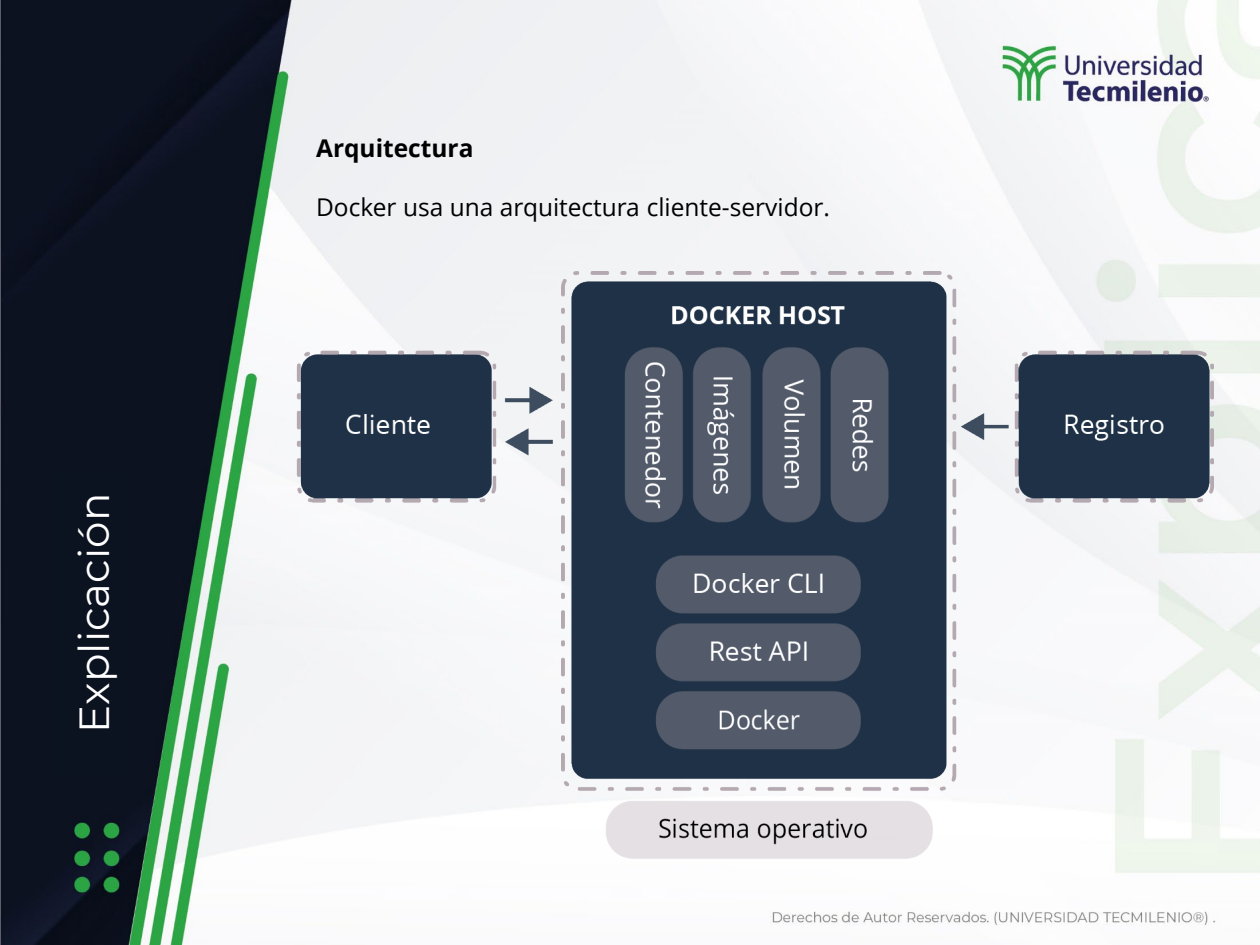
<style>
.page{position:relative;width:1260px;height:945px;background:#fff}
.page>*{position:absolute;margin:0;border:0;box-sizing:border-box;transform-origin:0 0}
.t1{font:42px "Montserrat";color:#fff}
.t2{font:24.5px "Open Sans";color:#000}
.t3{font:700 24.5px "Open Sans";color:#000}
</style>
<div class="page">
<img style="left:0;top:0;width:1260px;height:945px">
<div style="left:52px;top:472px;width:75px;height:305px;background:#0b1220"></div>
<img style="left:284px;top:252px;width:941px;height:629px">
<h1 class="t1" style="left:65px;top:733px;width:241px;rotate:-90deg">Explicación</h1>
<p class="t3" style="left:316px;top:131px;width:159px">Arquitectura</p>
<p class="t2" style="left:316px;top:190px;width:515px">Docker usa una arquitectura cliente-servidor.</p>
</div>
